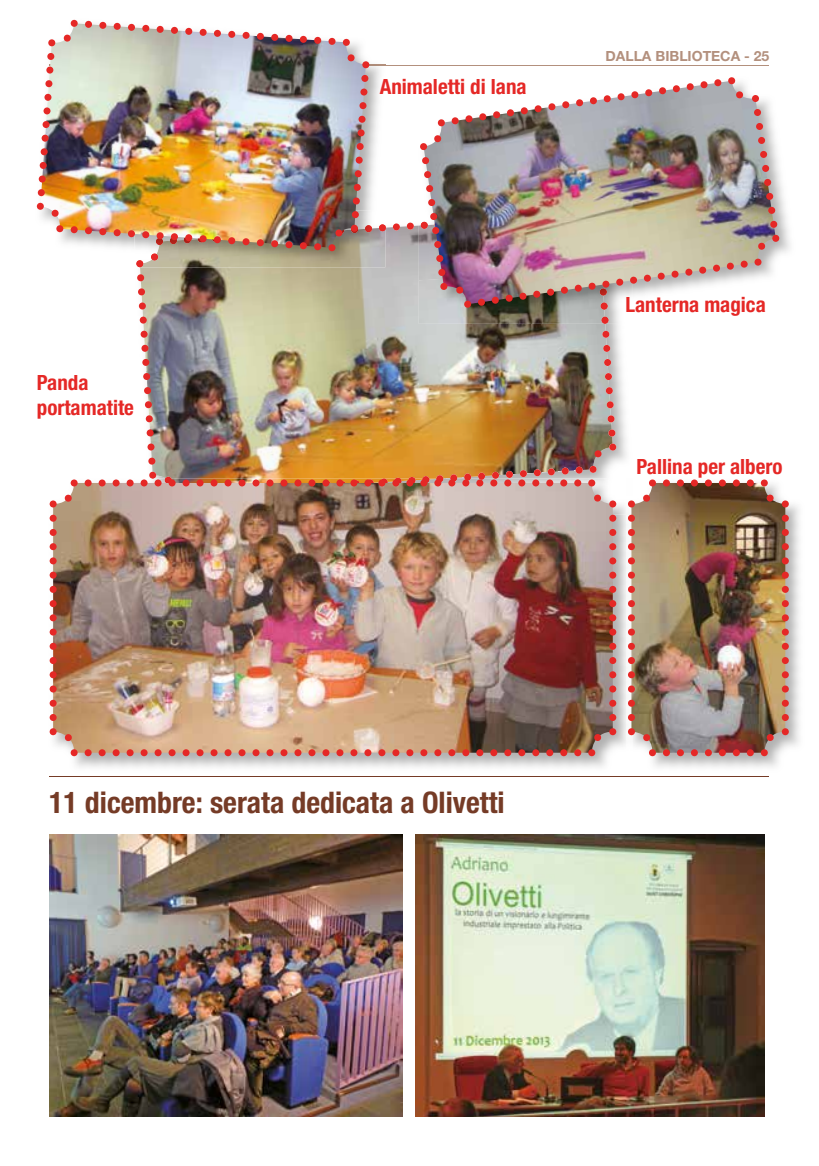
<style>
.page{position:relative;width:819px;height:1166px;background:#fff}
.page>*{position:absolute;margin:0;border:0;box-sizing:border-box;transform-origin:0 0}
.t1{font:700 condensed 29.75px "Helvetica Neue";color:#753b26}
.t2{font:700 condensed 21px/25.2px "Helvetica Neue";color:#e52826}
.t3{font:700 14px "Helvetica Neue";color:#b3907d}
</style>
<div class="page">
<img style="left:779px;top:170px;width:11px;height:84px">
<img style="left:49px;top:501px;width:751px;height:267px">
<img style="left:50px;top:502px;width:566px;height:254px">
<img style="left:626px;top:502px;width:6px;height:266px">
<img style="left:628px;top:487px;width:160px;height:269px">
<img style="left:49px;top:63px;width:728px;height:439px">
<img style="left:37px;top:20px;width:332px;height:231px">
<hr style="left:49px;top:776px;width:720px;height:1px;background:#753b26">
<img style="left:50px;top:834px;width:352px;height:282px">
<img style="left:415px;top:834px;width:349px;height:282px">
<p class="t2" style="left:37px;top:369px;width:99px">Panda portamatite</p>
<p class="t2" style="left:379px;top:73px;width:148px">Animaletti di lana</p>
<p class="t3" style="left:605px;top:47px;width:165px">DALLA BIBLIOTECA - 25</p>
<p class="t2" style="left:625px;top:292px;width:142px">Lanterna magica</p>
<p class="t2" style="left:636px;top:454px;width:147px">Pallina per albero</p>
<h1 class="t1" style="left:49px;top:785px;width:457px">11 dicembre: serata dedicata a Olivetti</h1>
</div>
